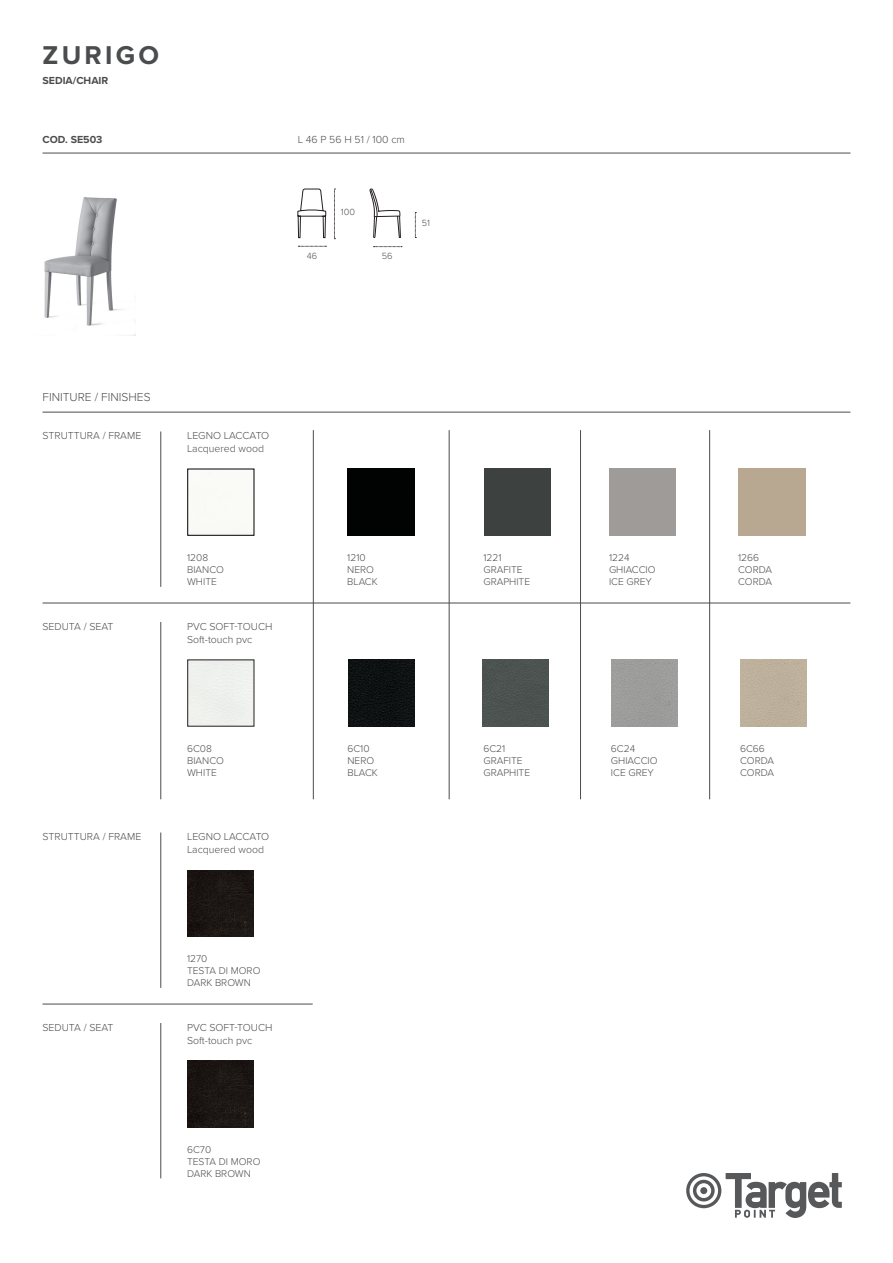
<style>
.page{position:relative;width:893px;height:1263px;background:#fff}
.page>*{position:absolute;margin:0;border:0;box-sizing:border-box;transform-origin:0 0}
.TITOLO{font:700 26.7px "Proxima Nova";letter-spacing:.12em;color:#4b4c4d}
.t1{font:300 12px "Proxima Nova";color:#4b4c4d}
.Cod__top202{font:700 10.65px "Proxima Nova";color:#4b4c4d}
.misure{font:300 10.65px "Proxima Nova";color:#4b4c4d}
.gres_lucido{font:300 10.5px "Proxima Nova";color:#4b4c4d}
.piano_top{font:300 10.5px "Proxima Nova";color:#4b4c4d}
.nome_materiale{font:300 10.2px/12.3px "Proxima Nova";color:#4b4c4d}
.numero{font:300 9.3px "Proxima Nova";color:#4b4c4d}
.n_centro{font:300 9.3px "Proxima Nova";color:#4b4c4d}
</style>
<div class="page">
<hr style="left:43px;top:412px;width:807px;height:1px;background:#4b4c4d">
<hr style="left:43px;top:603px;width:807px;height:1px;background:#4b4c4d">
<hr style="left:43px;top:1004px;width:270px;height:1px;background:#4b4c4d">
<img style="left:188px;top:870px;width:66px;height:66px">
<img style="left:348px;top:660px;width:66px;height:66px">
<img style="left:188px;top:1061px;width:66px;height:66px">
<div style="left:348px;top:469px;width:66px;height:66px;background:#010303"></div>
<div style="left:482px;top:660px;width:67px;height:66px;background:#4b5350"></div>
<div style="left:484px;top:469px;width:66px;height:66px;background:#3d4241"></div>
<div style="left:611px;top:660px;width:67px;height:66px;background:#9d9d9c"></div>
<div style="left:741px;top:660px;width:66px;height:66px;background:#bdb09c"></div>
<hr style="left:161px;top:431px;width:1px;height:156px;background:#4b4c4d">
<hr style="left:161px;top:622px;width:1px;height:177px;background:#4b4c4d">
<hr style="left:161px;top:832px;width:1px;height:156px;background:#4b4c4d">
<hr style="left:161px;top:1023px;width:1px;height:155px;background:#4b4c4d">
<hr style="left:313px;top:430px;width:1px;height:369px;background:#4b4c4d">
<hr style="left:449px;top:430px;width:1px;height:369px;background:#4b4c4d">
<hr style="left:580px;top:430px;width:1px;height:369px;background:#4b4c4d">
<hr style="left:709px;top:430px;width:1px;height:369px;background:#4b4c4d">
<hr style="left:43px;top:153px;width:807px;height:1px;background:#4b4c4d">
<img style="left:44px;top:197px;width:92px;height:138px">
<svg style="left:298px;top:246px;width:28px;height:1px"></svg>
<svg style="left:374px;top:246px;width:28px;height:1px"></svg>
<svg style="left:415px;top:212px;width:1px;height:26px"></svg>
<svg style="left:334px;top:189px;width:1px;height:50px"></svg>
<svg style="left:297px;top:189px;width:29px;height:49px"></svg>
<svg style="left:370px;top:188px;width:31px;height:50px"></svg>
<svg style="left:686px;top:1173px;width:156px;height:45px"></svg>
<p class="TITOLO" style="left:43px;top:35px;width:118px">ZURIGO</p>
<p class="Cod__top202" style="left:43px;top:72px;width:67px">SEDIA/CHAIR</p>
<p class="Cod__top202" style="left:43px;top:132px;width:61px">COD. SE503</p>
<p class="misure" style="left:298px;top:132px;width:109px">L 46 P 56 H 51 / 100 cm</p>
<p class="numero" style="left:341px;top:205px;width:16px">100</p>
<p class="n_centro" style="left:307px;top:249px;width:12px">46</p>
<p class="n_centro" style="left:382px;top:249px;width:12px">56</p>
<p class="numero" style="left:422px;top:216px;width:10px">51</p>
<p class="t1" style="left:43px;top:388px;width:110px">FINITURE / FINISHES</p>
<p class="piano_top" style="left:42px;top:428px;width:100px">STRUTTURA / FRAME</p>
<p class="gres_lucido" style="left:187px;top:428px;width:84px">LEGNO LACCATO</p>
<p class="gres_lucido" style="left:187px;top:441px;width:78px">Lacquered wood</p>
<p class="nome_materiale" style="left:187px;top:551px;width:23px">1208</p>
<p class="nome_materiale" style="left:187px;top:563px;width:38px">BIANCO</p>
<p class="nome_materiale" style="left:187px;top:575px;width:31px">WHITE</p>
<p class="nome_materiale" style="left:347px;top:551px;width:20px">1210</p>
<p class="nome_materiale" style="left:347px;top:563px;width:28px">NERO</p>
<p class="nome_materiale" style="left:347px;top:575px;width:32px">BLACK</p>
<p class="piano_top" style="left:42px;top:619px;width:72px">SEDUTA / SEAT</p>
<p class="gres_lucido" style="left:187px;top:619px;width:87px">PVC SOFT-TOUCH</p>
<p class="gres_lucido" style="left:187px;top:631px;width:67px">Soft-touch pvc</p>
<p class="nome_materiale" style="left:187px;top:742px;width:26px">6C08</p>
<p class="nome_materiale" style="left:187px;top:754px;width:38px">BIANCO</p>
<p class="nome_materiale" style="left:187px;top:766px;width:31px">WHITE</p>
<p class="nome_materiale" style="left:347px;top:742px;width:24px">6C10</p>
<p class="nome_materiale" style="left:347px;top:754px;width:28px">NERO</p>
<p class="nome_materiale" style="left:347px;top:766px;width:32px">BLACK</p>
<p class="piano_top" style="left:42px;top:829px;width:100px">STRUTTURA / FRAME</p>
<p class="gres_lucido" style="left:187px;top:829px;width:84px">LEGNO LACCATO</p>
<p class="gres_lucido" style="left:187px;top:842px;width:78px">Lacquered wood</p>
<p class="nome_materiale" style="left:187px;top:952px;width:22px">1270</p>
<p class="nome_materiale" style="left:187px;top:964px;width:75px">TESTA DI MORO</p>
<p class="nome_materiale" style="left:187px;top:976px;width:65px">DARK BROWN</p>
<p class="piano_top" style="left:42px;top:1020px;width:72px">SEDUTA / SEAT</p>
<p class="gres_lucido" style="left:187px;top:1020px;width:87px">PVC SOFT-TOUCH</p>
<p class="gres_lucido" style="left:187px;top:1032px;width:67px">Soft-touch pvc</p>
<p class="nome_materiale" style="left:187px;top:1143px;width:26px">6C70</p>
<p class="nome_materiale" style="left:187px;top:1155px;width:75px">TESTA DI MORO</p>
<p class="nome_materiale" style="left:187px;top:1167px;width:65px">DARK BROWN</p>
<p class="nome_materiale" style="left:483px;top:551px;width:20px">1221</p>
<p class="nome_materiale" style="left:483px;top:563px;width:41px">GRAFITE</p>
<p class="nome_materiale" style="left:483px;top:575px;width:48px">GRAPHITE</p>
<p class="nome_materiale" style="left:483px;top:742px;width:23px">6C21</p>
<p class="nome_materiale" style="left:483px;top:754px;width:41px">GRAFITE</p>
<p class="nome_materiale" style="left:483px;top:766px;width:48px">GRAPHITE</p>
<p class="nome_materiale" style="left:609px;top:551px;width:48px">1224<br>GHIACCIO<br>ICE GREY</p>
<p class="nome_materiale" style="left:738px;top:551px;width:22px">1266</p>
<p class="nome_materiale" style="left:738px;top:563px;width:35px">CORDA</p>
<p class="nome_materiale" style="left:738px;top:575px;width:35px">CORDA</p>
<p class="nome_materiale" style="left:611px;top:742px;width:26px">6C24</p>
<p class="nome_materiale" style="left:611px;top:754px;width:48px">GHIACCIO</p>
<p class="nome_materiale" style="left:611px;top:766px;width:44px">ICE GREY</p>
<p class="nome_materiale" style="left:740px;top:742px;width:26px">6C66</p>
<p class="nome_materiale" style="left:740px;top:754px;width:35px">CORDA</p>
<p class="nome_materiale" style="left:740px;top:766px;width:35px">CORDA</p>
</div>
